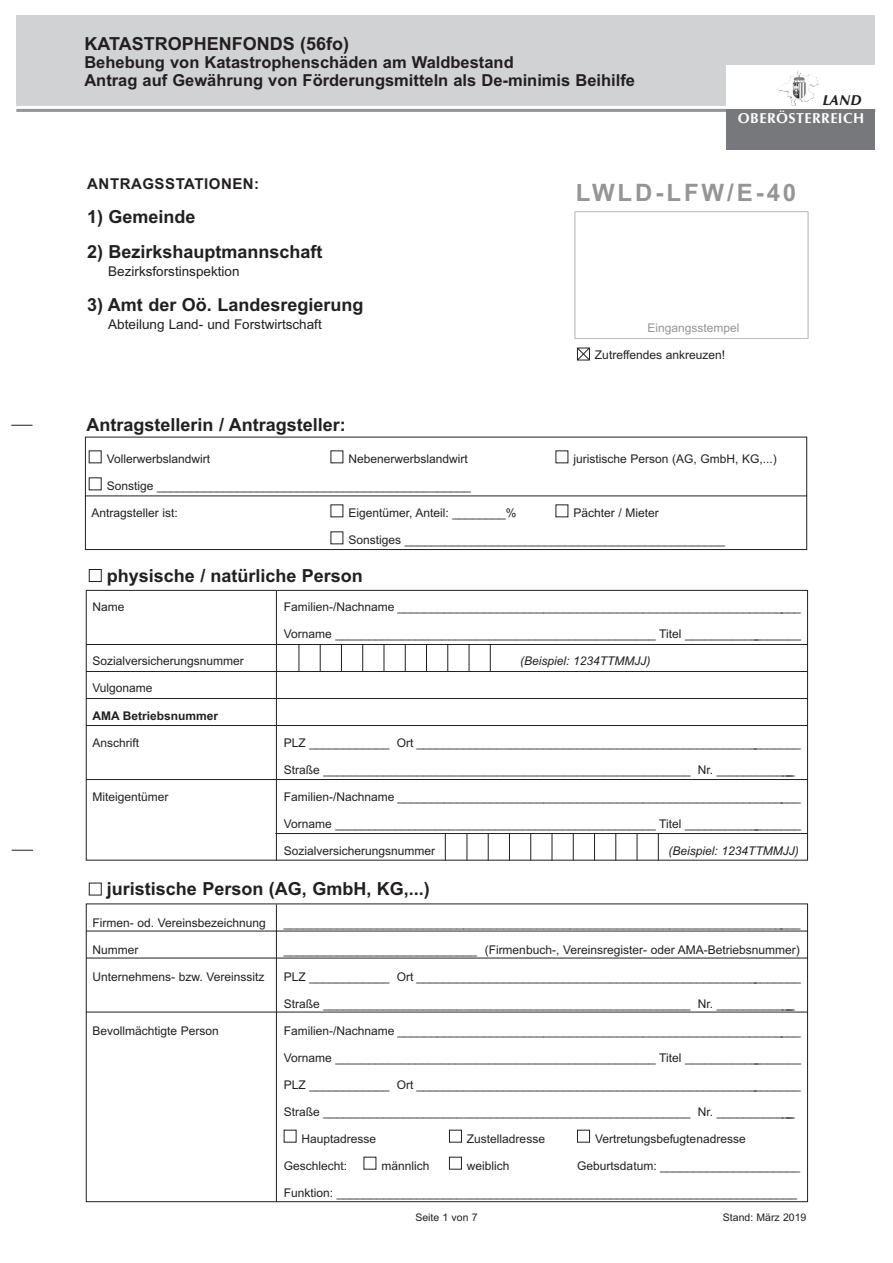
<style>
.page{position:relative;width:893px;height:1263px;background:#fff}
.page>*{position:absolute;margin:0;border:0;box-sizing:border-box;transform-origin:0 0}
.t1{font:700 24px "Arial";letter-spacing:.12em;color:#939598}
.t2{font:700 18px "Arial";color:#231f20}
.t3{font:700 16.5px/18px "Arial";color:#231f20}
.t4{font:700 15px "Arial";letter-spacing:.035em;color:#231f20}
.t5{font:700 14.4px "Cg Omega";letter-spacing:.03em;color:#fff}
.t6{font:italic 700 14.4px "Cg Omega";color:#231f20}
.t7{font:13.5px "Arial";color:#231f20}
.t8{font:12px "Arial";color:#231f20}
.t9{font:italic 12px "Arial";color:#231f20}
.t10{font:700 12px "Arial";color:#231f20}
.t11{font:12px "Arial";color:#939598}
.t12{font:10.5px "Arial";color:#231f20}
</style>
<div class="page">
<svg style="left:12px;top:850px;width:21px;height:1px"></svg>
<svg style="left:11px;top:425px;width:22px;height:1px"></svg>
<svg style="left:575px;top:211px;width:233px;height:128px"></svg>
<svg style="left:576px;top:347px;width:14px;height:14px"></svg>
<div style="left:16px;top:15px;width:859px;height:92px;background:#d1d2d4"></div>
<hr style="left:16px;top:109px;width:859px;height:3px;background:#939598">
<hr style="left:16px;top:106px;width:866px;height:1px;background:#fff">
<div style="left:726px;top:109px;width:149px;height:41px;background:#76787b"></div>
<div style="left:726px;top:66px;width:149px;height:43px;background:#fff"></div>
<img style="left:799px;top:72px;width:20px;height:15px">
<svg style="left:283px;top:1129px;width:307px;height:41px"></svg>
<hr style="left:276px;top:904px;width:1px;height:298px;background:#231f20">
<hr style="left:86px;top:931px;width:722px;height:1px;background:#231f20">
<hr style="left:86px;top:958px;width:722px;height:1px;background:#231f20">
<hr style="left:86px;top:1012px;width:722px;height:1px;background:#231f20">
<svg style="left:84px;top:495px;width:724px;height:401px"></svg>
<svg style="left:299px;top:645px;width:1px;height:27px"></svg>
<svg style="left:320px;top:645px;width:1px;height:27px"></svg>
<svg style="left:341px;top:645px;width:1px;height:27px"></svg>
<svg style="left:362px;top:645px;width:1px;height:27px"></svg>
<svg style="left:384px;top:645px;width:1px;height:27px"></svg>
<svg style="left:405px;top:645px;width:1px;height:27px"></svg>
<svg style="left:426px;top:645px;width:1px;height:27px"></svg>
<svg style="left:447px;top:645px;width:1px;height:27px"></svg>
<svg style="left:469px;top:645px;width:1px;height:27px"></svg>
<svg style="left:490px;top:645px;width:1px;height:27px"></svg>
<hr style="left:275px;top:833px;width:533px;height:1px;background:#231f20">
<svg style="left:467px;top:834px;width:1px;height:26px"></svg>
<svg style="left:488px;top:834px;width:1px;height:26px"></svg>
<svg style="left:445px;top:834px;width:1px;height:26px"></svg>
<svg style="left:509px;top:834px;width:1px;height:26px"></svg>
<svg style="left:530px;top:834px;width:1px;height:26px"></svg>
<svg style="left:552px;top:834px;width:1px;height:26px"></svg>
<svg style="left:573px;top:834px;width:1px;height:26px"></svg>
<svg style="left:594px;top:834px;width:1px;height:26px"></svg>
<svg style="left:615px;top:834px;width:1px;height:26px"></svg>
<svg style="left:637px;top:834px;width:1px;height:26px"></svg>
<svg style="left:658px;top:834px;width:1px;height:26px"></svg>
<h2 class="t2" style="left:84px;top:37px;width:266px">KATASTROPHENFONDS (56fo)</h2>
<h3 class="t3" style="left:84px;top:54px;width:552px">Behebung von Katastrophenschäden am Waldbestand<br>Antrag auf Gewährung von Förderungsmitteln als De-minimis Beihilfe</h3>
<p class="t6" style="left:822px;top:92px;width:41px">LAND</p>
<p class="t5" style="left:738px;top:110px;width:128px">OBERÖSTERREICH</p>
<p class="t4" style="left:87px;top:178px;width:173px">ANTRAGSSTATIONEN:</p>
<h2 class="t2" style="left:87px;top:210px;width:110px">1) Gemeinde</h2>
<h2 class="t2" style="left:87px;top:245px;width:237px">2) Bezirkshauptmannschaft</h2>
<p class="t7" style="left:108px;top:266px;width:133px">Bezirksforstinspektion</p>
<h2 class="t2" style="left:87px;top:298px;width:278px">3) Amt der Oö. Landesregierung</h2>
<p class="t7" style="left:108px;top:319px;width:215px">Abteilung Land- und Forstwirtschaft</p>
<h2 class="t2" style="left:87px;top:418px;width:261px">Antragstellerin / Antragsteller:</h2>
<h1 class="t1" style="left:576px;top:184px;width:222px">LWLD-LFW/E-40</h1>
<p class="t11" style="left:647px;top:323px;width:94px">Eingangsstempel</p>
<p class="t8" style="left:595px;top:350px;width:132px">Zutreffendes ankreuzen!</p>
<p class="t8" style="left:107px;top:455px;width:105px">Vollerwerbslandwirt</p>
<p class="t8" style="left:348px;top:455px;width:121px">Nebenerwerbslandwirt</p>
<p class="t8" style="left:573px;top:455px;width:205px">juristische Person (AG, GmbH, KG,...)</p>
<p class="t8" style="left:107px;top:482px;width:365px">Sonstige _______________________________________________</p>
<p class="t8" style="left:92px;top:509px;width:88px">Antragsteller ist:</p>
<p class="t8" style="left:349px;top:509px;width:170px">Eigentümer, Anteil: ________%</p>
<p class="t8" style="left:574px;top:509px;width:87px">Pächter / Mieter</p>
<p class="t8" style="left:349px;top:536px;width:378px">Sonstiges ________________________________________________</p>
<h2 class="t2" style="left:107px;top:569px;width:258px">physische / natürliche Person</h2>
<p class="t8" style="left:92px;top:603px;width:34px">Name</p>
<p class="t8" style="left:284px;top:603px;width:519px">Familien-/Nachname _____________________________________________________________</p>
<p class="t8" style="left:284px;top:630px;width:519px">Vorname ________________________________________________ Titel __________________</p>
<p class="t8" style="left:92px;top:657px;width:153px">Sozialversicherungsnummer</p>
<p class="t9" style="left:520px;top:657px;width:132px">(Beispiel: 1234TTMMJJ)</p>
<p class="t8" style="left:92px;top:684px;width:62px">Vulgoname</p>
<p class="t10" style="left:92px;top:711px;width:127px">AMA Betriebsnummer</p>
<p class="t8" style="left:92px;top:738px;width:48px">Anschrift</p>
<p class="t8" style="left:284px;top:738px;width:519px">PLZ ____________ Ort __________________________________________________________</p>
<p class="t8" style="left:284px;top:765px;width:513px">Straße _______________________________________________________ Nr. _____________</p>
<p class="t8" style="left:92px;top:792px;width:78px">Miteigentümer</p>
<p class="t8" style="left:284px;top:792px;width:519px">Familien-/Nachname _____________________________________________________________</p>
<p class="t8" style="left:284px;top:819px;width:519px">Vorname ________________________________________________ Titel __________________</p>
<p class="t8" style="left:284px;top:846px;width:153px">Sozialversicherungsnummer</p>
<p class="t9" style="left:668px;top:846px;width:132px">(Beispiel: 1234TTMMJJ)</p>
<h2 class="t2" style="left:107px;top:882px;width:325px">juristische Person (AG, GmbH, KG,...)</h2>
<p class="t8" style="left:92px;top:918px;width:175px">Firmen- od. Vereinsbezeichnung</p>
<p class="t8" style="left:284px;top:918px;width:518px">______________________________________________________________________________</p>
<p class="t8" style="left:92px;top:945px;width:47px">Nummer</p>
<p class="t8" style="left:284px;top:945px;width:517px">_____________________________ (Firmenbuch-, Vereinsregister- oder AMA-Betriebsnummer)</p>
<p class="t8" style="left:92px;top:972px;width:174px">Unternehmens- bzw. Vereinssitz</p>
<p class="t8" style="left:284px;top:972px;width:519px">PLZ ____________ Ort __________________________________________________________</p>
<p class="t8" style="left:284px;top:999px;width:513px">Straße _______________________________________________________ Nr. _____________</p>
<p class="t8" style="left:92px;top:1026px;width:128px">Bevollmächtigte Person</p>
<p class="t8" style="left:284px;top:1026px;width:519px">Familien-/Nachname _____________________________________________________________</p>
<p class="t8" style="left:284px;top:1053px;width:519px">Vorname ________________________________________________ Titel __________________</p>
<p class="t8" style="left:284px;top:1080px;width:519px">PLZ ____________ Ort __________________________________________________________</p>
<p class="t8" style="left:284px;top:1107px;width:513px">Straße _______________________________________________________ Nr. _____________</p>
<p class="t8" style="left:302px;top:1134px;width:76px">Hauptadresse</p>
<p class="t8" style="left:467px;top:1134px;width:80px">Zustelladresse</p>
<p class="t8" style="left:595px;top:1134px;width:152px">Vertretungsbefugtenadresse</p>
<p class="t8" style="left:284px;top:1161px;width:65px">Geschlecht:</p>
<p class="t8" style="left:381px;top:1161px;width:50px">männlich</p>
<p class="t8" style="left:467px;top:1161px;width:44px">weiblich</p>
<p class="t8" style="left:577px;top:1161px;width:225px">Geburtsdatum: _____________________</p>
<p class="t8" style="left:284px;top:1188px;width:515px">Funktion: _____________________________________________________________________</p>
<p class="t12" style="left:415px;top:1213px;width:64px">Seite 1 von 7</p>
<p class="t12" style="left:723px;top:1213px;width:85px">Stand: März 2019</p>
</div>
